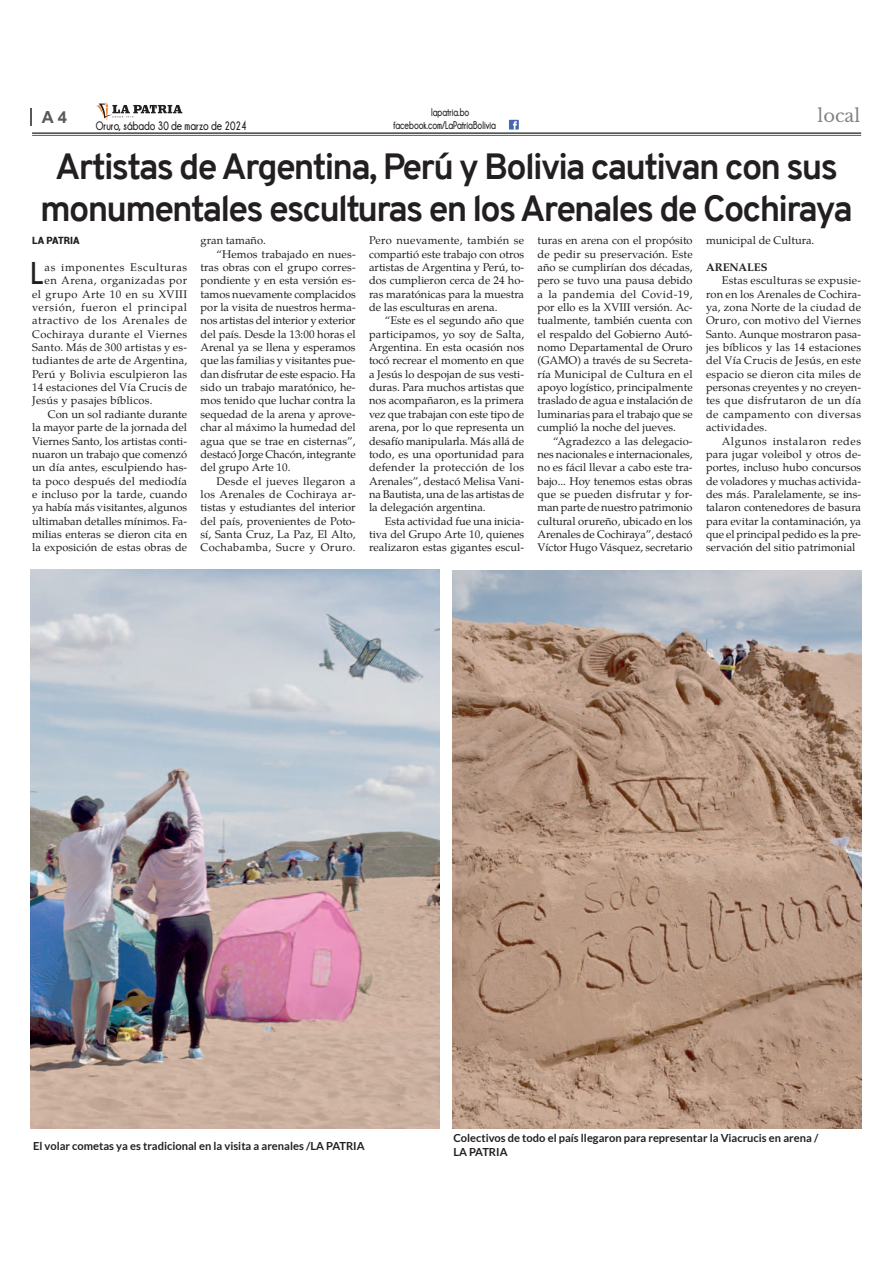
<style>
.page{position:relative;width:893px;height:1263px;background:#fff}
.page>*{position:absolute;margin:0;border:0;box-sizing:border-box;transform-origin:0 0}
.t1{font:700 35.55px/42.3px "Overpass";letter-spacing:-.05em;color:#231f20;text-align:center}
.t2{font:700 28.2px "Caviar Dreams";color:#231f20}
.t3{font:17.85px "Libre Baskerville";color:#808285}
.t4{font:700 16.65px "Arial";color:#57585a}
.t5{font:700 12.3px "Champagne&Limousines";color:#231f20;scale:.8 1}
.t6{font:11.1px/13.4px "Te X Gyre Pagella";color:#231f20;text-align:justify}
.t7{font:700 11.1px/13.4px "Lato";color:#231f20}
.t8{font:11.1px "Te X Gyre Pagella";letter-spacing:.02em;color:#231f20}
.t9{font:11.1px "Te X Gyre Pagella";letter-spacing:.035em;color:#231f20}
.t10{font:11.1px "Te X Gyre Pagella";letter-spacing:.055em;color:#231f20}
.t11{font:11.1px "Te X Gyre Pagella";letter-spacing:.025em;color:#231f20}
.t12{font:700 11.1px "Champagne&Limousines";color:#231f20;scale:.75 1}
.t13{font:11.1px "Te X Gyre Pagella";letter-spacing:.045em;color:#231f20}
.t14{font:11.1px "Te X Gyre Pagella";letter-spacing:.03em;color:#231f20}
.t15{font:700 11.1px "Te X Gyre Pagella";color:#231f20}
.t16{font:900 10.05px "Roboto";color:#231f20}
</style>
<div class="page">
<svg style="left:31px;top:109px;width:1px;height:17px"></svg>
<hr style="left:32px;top:132px;width:829px;height:2px;background:#57585a">
<hr style="left:32px;top:135px;width:829px;height:1px;background:#57585a">
<div style="left:509px;top:120px;width:10px;height:10px;background:#4168b2"></div>
<svg style="left:513px;top:121px;width:4px;height:9px"></svg>
<svg style="left:97px;top:102px;width:85px;height:18px"></svg>
<img style="left:31px;top:570px;width:409px;height:558px">
<img style="left:453px;top:570px;width:408px;height:558px">
<h3 class="t4" style="left:42px;top:108px;width:27px">A4</h3>
<p class="t12" style="left:431px;top:106px;width:53px">lapatria.bo</p>
<p class="t5" style="left:96px;top:119px;width:190px">Oruro, sábado 30 de marzo de 2024</p>
<p class="t12" style="left:393px;top:119px;width:138px">facebook.com/LaPatriaBolivia</p>
<h3 class="t3" style="left:817px;top:105px;width:44px">local</h3>
<h1 class="t1" style="left:40px;top:146px;width:814px">Artistas de Argentina, Perú y Bolivia cautivan con sus monumentales esculturas en los Arenales de Cochiraya</h1>
<p class="t16" style="left:32px;top:235px;width:49px">LA PATRIA</p>
<h2 class="t2" style="left:30px;top:257px;width:16px">L</h2>
<p class="t10" style="left:45px;top:263px;width:144px">as imponentes Esculturas</p>
<p class="t9" style="left:45px;top:276px;width:144px">en Arena, organizadas por</p>
<p class="t9" style="left:32px;top:290px;width:157px">el grupo Arte 10 en su XVIII</p>
<p class="t10" style="left:32px;top:303px;width:157px">versión, fueron el principal</p>
<p class="t13" style="left:32px;top:316px;width:157px">atractivo de los Arenales de</p>
<p class="t9" style="left:32px;top:330px;width:157px">Cochiraya durante el Viernes</p>
<p class="t8" style="left:32px;top:343px;width:157px">Santo. Más de 300 artistas y es-</p>
<p class="t6" style="left:32px;top:355px;width:157px">tudiantes de arte de Argentina,</p>
<p class="t8" style="left:32px;top:370px;width:157px">Perú y Bolivia esculpieron las</p>
<p class="t8" style="left:32px;top:383px;width:157px">14 estaciones del Vía Crucis de</p>
<p class="t8" style="left:32px;top:396px;width:122px">Jesús y pasajes bíblicos.</p>
<p class="t6" style="left:48px;top:409px;width:141px">Con un sol radiante durante</p>
<p class="t6" style="left:32px;top:422px;width:157px">la mayor parte de la jornada del</p>
<p class="t6" style="left:32px;top:436px;width:157px">Viernes Santo, los artistas conti-</p>
<p class="t6" style="left:32px;top:449px;width:157px">nuaron un trabajo que comenzó</p>
<p class="t6" style="left:32px;top:462px;width:157px">un día antes, esculpiendo has-</p>
<p class="t6" style="left:32px;top:476px;width:157px">ta poco después del mediodía</p>
<p class="t6" style="left:32px;top:489px;width:157px">e incluso por la tarde, cuando</p>
<p class="t6" style="left:32px;top:502px;width:156px">ya había más visitantes, algunos</p>
<p class="t6" style="left:32px;top:516px;width:157px">ultimaban detalles mínimos. Fa-</p>
<p class="t6" style="left:32px;top:529px;width:157px">milias enteras se dieron cita en</p>
<p class="t6" style="left:32px;top:542px;width:157px">la exposición de estas obras de</p>
<p class="t6" style="left:201px;top:235px;width:67px">gran tamaño.</p>
<p class="t6" style="left:216px;top:249px;width:141px">“Hemos trabajado en nues-</p>
<p class="t6" style="left:201px;top:262px;width:157px">tras obras con el grupo corres-</p>
<p class="t6" style="left:201px;top:275px;width:157px">pondiente y en esta versión es-</p>
<p class="t6" style="left:201px;top:289px;width:157px">tamos nuevamente complacidos</p>
<p class="t6" style="left:201px;top:302px;width:157px">por la visita de nuestros herma-</p>
<p class="t6" style="left:201px;top:315px;width:157px">nos artistas del interior y exterior</p>
<p class="t6" style="left:201px;top:329px;width:157px">del país. Desde la 13:00 horas el</p>
<p class="t6" style="left:201px;top:342px;width:157px">Arenal ya se llena y esperamos</p>
<p class="t6" style="left:201px;top:355px;width:157px">que las familias y visitantes pue-</p>
<p class="t6" style="left:201px;top:369px;width:157px">dan disfrutar de este espacio. Ha</p>
<p class="t6" style="left:201px;top:382px;width:157px">sido un trabajo maratónico, he-</p>
<p class="t6" style="left:201px;top:395px;width:157px">mos tenido que luchar contra la</p>
<p class="t6" style="left:201px;top:409px;width:157px">sequedad de la arena y aprove-</p>
<p class="t6" style="left:201px;top:422px;width:157px">char al máximo la humedad del</p>
<p class="t6" style="left:201px;top:436px;width:157px">agua que se trae en cisternas”,</p>
<p class="t6" style="left:201px;top:449px;width:157px">destacó Jorge Chacón, integrante</p>
<p class="t6" style="left:201px;top:462px;width:91px">del grupo Arte 10.</p>
<p class="t11" style="left:216px;top:477px;width:141px">Desde el jueves llegaron a</p>
<p class="t11" style="left:201px;top:490px;width:157px">los Arenales de Cochiraya ar-</p>
<p class="t6" style="left:201px;top:502px;width:157px">tistas y estudiantes del interior</p>
<p class="t6" style="left:201px;top:516px;width:157px">del país, provenientes de Poto-</p>
<p class="t6" style="left:201px;top:529px;width:157px">sí, Santa Cruz, La Paz, El Alto,</p>
<p class="t14" style="left:201px;top:543px;width:157px">Cochabamba, Sucre y Oruro.</p>
<p class="t6" style="left:369px;top:235px;width:157px">Pero nuevamente, también se compartió este trabajo con otros artistas de Argentina y Perú, to&shy;dos cumplieron cerca de 24 ho&shy;ras maratónicas para la muestra de las esculturas en arena.</p>
<p class="t6" style="left:369px;top:315px;width:157px;text-indent:16px">“Este es el segundo año que participamos, yo soy de Salta, Argentina. En esta ocasión nos tocó recrear el momento en que a Jesús lo despojan de sus vesti&shy;duras. Para muchos artistas que nos acompañaron, es la primera vez que trabajan con este tipo de arena, por lo que representa un desafío manipularla. Más allá de todo, es una oportunidad para defender la protección de los Arenales”, destacó Melisa Vani&shy;na Bautista, una de las artistas de la delegación argentina.</p>
<p class="t6" style="left:369px;top:516px;width:157px;text-indent:16px">Esta actividad fue una inicia&shy;tiva del Grupo Arte 10, quienes realizaron estas gigantes escul-</p>
<p class="t6" style="left:537px;top:235px;width:157px">turas en arena con el propósito de pedir su preservación. Este año se cumplirían dos décadas, pero se tuvo una pausa debido a la pandemia del Covid-19, por ello es la XVIII versión. Ac&shy;tualmente, también cuenta con el respaldo del Gobierno Autó&shy;nomo Departamental de Oruro (GAMO) a través de su Secreta&shy;ría Municipal de Cultura en el apoyo logístico, principalmente traslado de agua e instalación de luminarias para el trabajo que se cumplió la noche del jueves.</p>
<p class="t6" style="left:537px;top:436px;width:157px;text-indent:16px">“Agradezco a las delegacio&shy;nes nacionales e internacionales, no es fácil llevar a cabo este tra&shy;bajo... Hoy tenemos estas obras que se pueden disfrutar y for&shy;man parte de nuestro patrimonio cultural orureño, ubicado en los Arenales de Cochiraya”, destacó Víctor Hugo Vásquez, secretario</p>
<p class="t6" style="left:706px;top:235px;width:110px">municipal de Cultura.</p>
<p class="t15" style="left:706px;top:263px;width:63px">ARENALES</p>
<p class="t6" style="left:706px;top:275px;width:157px;text-indent:16px">Estas esculturas se expusie&shy;ron en los Arenales de Cochira&shy;ya, zona Norte de la ciudad de Oruro, con motivo del Viernes Santo. Aunque mostraron pasa&shy;jes bíblicos y las 14 estaciones del Vía Crucis de Jesús, en este espacio se dieron cita miles de personas creyentes y no creyen&shy;tes que disfrutaron de un día de campamento con diversas actividades.</p>
<p class="t6" style="left:706px;top:435px;width:157px;text-indent:16px">Algunos instalaron redes para jugar voleibol y otros de&shy;portes, incluso hubo concursos de voladores y muchas activida&shy;des más. Paralelamente, se ins&shy;talaron contenedores de basura para evitar la contaminación, ya que el principal pedido es la pre&shy;servación del sitio patrimonial</p>
<p class="t7" style="left:33px;top:1139px;width:333px">El volar cometas ya es tradicional en la visita a arenales /LA PATRIA</p>
<p class="t7" style="left:453px;top:1132px;width:366px">Colectivos de todo el país llegaron para representar la Viacrucis en arena /<br>LA PATRIA</p>
</div>
